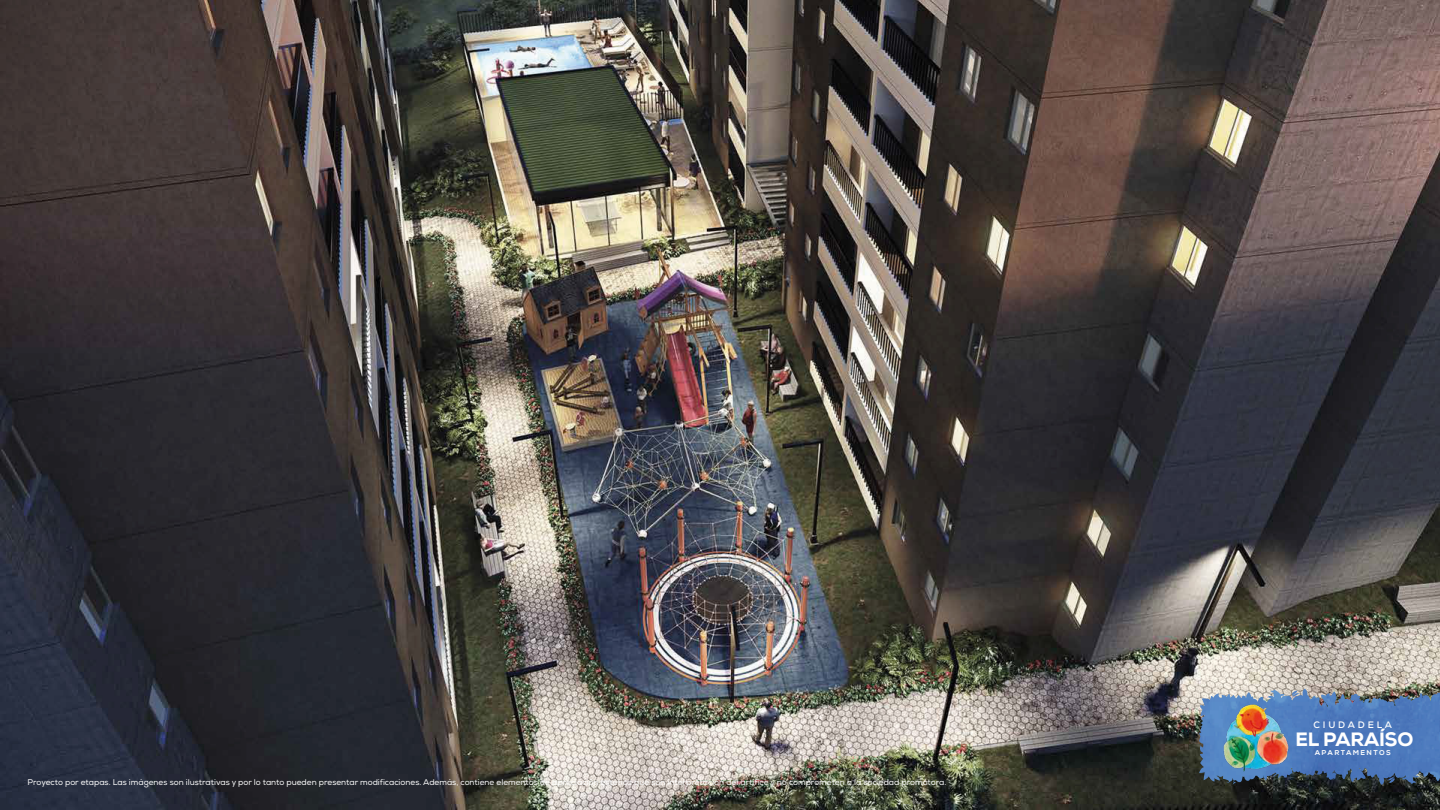
<style>
.page{position:relative;width:1440px;height:810px;background:#fff}
.page>*{position:absolute;margin:0;border:0;box-sizing:border-box;transform-origin:0 0}
.t1{font:800 19.27px "Nexa";letter-spacing:-.015em;color:#fff}
.t2{font:700 9.38px "Nexa";letter-spacing:.3em;color:#fff}
.t3{font:8.25px "Nexa";color:#fff}
.t4{font:800 6.98px "Nexa";letter-spacing:.2em;color:#fff}
</style>
<div class="page">
<img style="left:0;top:0;width:1440px;height:810px">
<img style="left:1200px;top:689px;width:103px;height:28px">
<img style="left:1220px;top:703px;width:70px;height:70px">
<p class="t3" style="left:28px;top:777px;width:920px">Proyecto por etapas. Las imágenes son ilustrativas y por lo tanto pueden presentar modificaciones. Además, contiene elementos de apreciación estética que son interpretación del artífice y no comprometen a la sociedad promotora.</p>
<p class="t2" style="left:1314px;top:718px;width:80px">CIUDADELA</p>
<h1 class="t1" style="left:1296px;top:727px;width:119px">EL PARAÍSO</h1>
<p class="t4" style="left:1315px;top:749px;width:77px">APARTAMENTOS</p>
</div>
